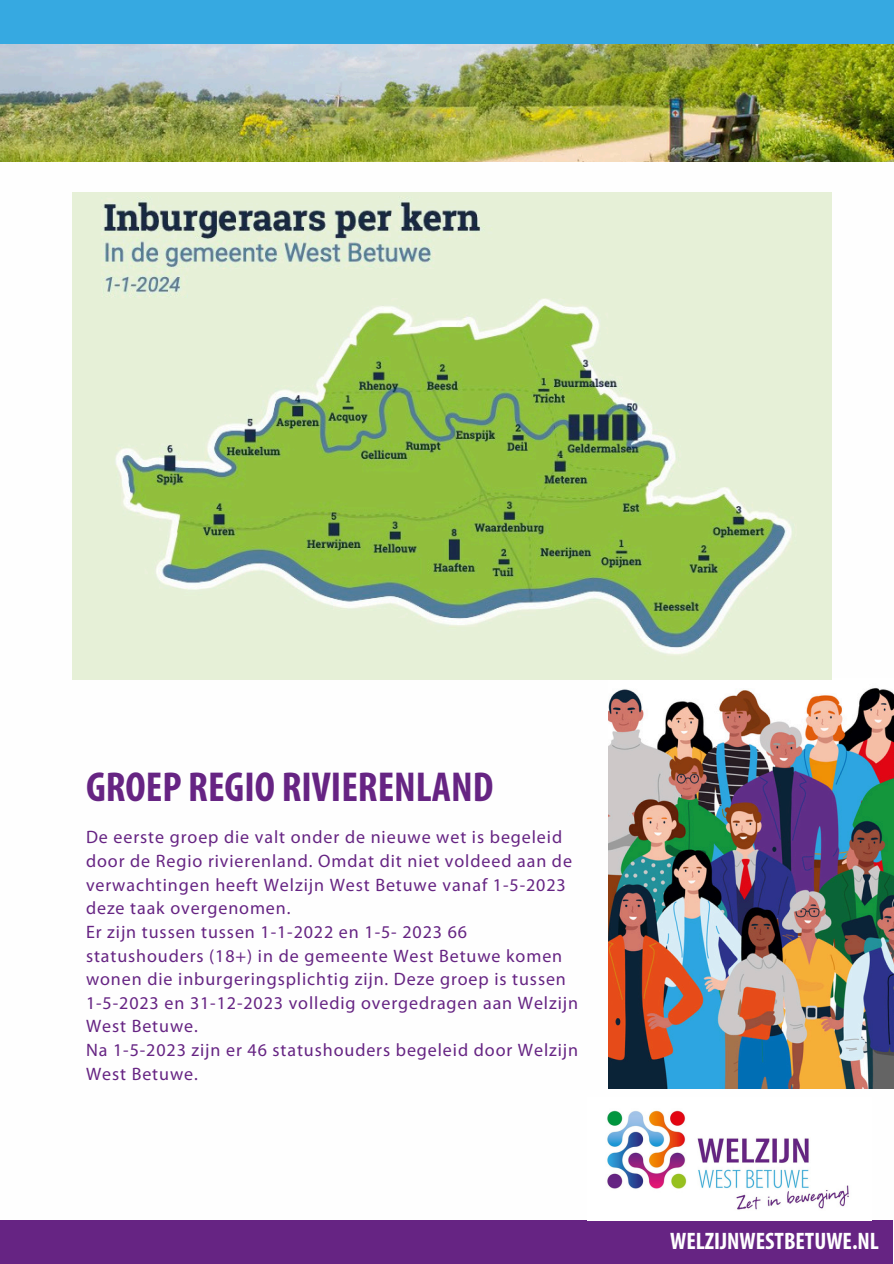
<style>
.page{position:relative;width:894px;height:1264px;background:#fff}
.page>*{position:absolute;margin:0;border:0;box-sizing:border-box;transform-origin:0 0}
.t1{font:700 condensed 42px "Myriad Pro";color:#662483}
.t2{font:700 condensed 23.85px "Myriad Pro";color:#fff}
.t3{font:18px/23.7px "Myriad Pro";letter-spacing:.05em;color:#662483}
</style>
<div class="page">
<img style="left:608px;top:678px;width:285px;height:410px">
<img style="left:0;top:44px;width:893px;height:117px">
<div style="left:0;top:0;width:893px;height:44px;background:#36a9e1"></div>
<div style="left:0;top:1220px;width:892px;height:43px;background:#662483"></div>
<img style="left:607px;top:1110px;width:242px;height:100px">
<img style="left:72px;top:193px;width:759px;height:486px">
<h2 class="t1" style="left:86px;top:769px;width:409px">GROEP REGIO RIVIERENLAND</h2>
<p class="t3" style="left:86px;top:827px;width:487px">De eerste groep die valt onder de nieuwe wet is begeleid door de Regio rivierenland. Omdat dit niet voldeed aan de verwachtingen heeft Welzijn West Betuwe vanaf 1-5-2023 deze taak overgenomen.</p>
<p class="t3" style="left:86px;top:921px;width:493px">Er zijn tussen tussen 1-1-2022 en 1-5- 2023 66 statushouders (18+) in de gemeente West Betuwe komen wonen die inburgeringsplichtig zijn. Deze groep is tussen 1-5-2023 en 31-12-2023 volledig overgedragen aan Welzijn West Betuwe.</p>
<p class="t3" style="left:86px;top:1039px;width:493px">Na 1-5-2023 zijn er 46 statushouders begeleid door Welzijn<br>West Betuwe.</p>
<p class="t2" style="left:670px;top:1230px;width:210px">WELZIJNWESTBETUWE.NL</p>
</div>
